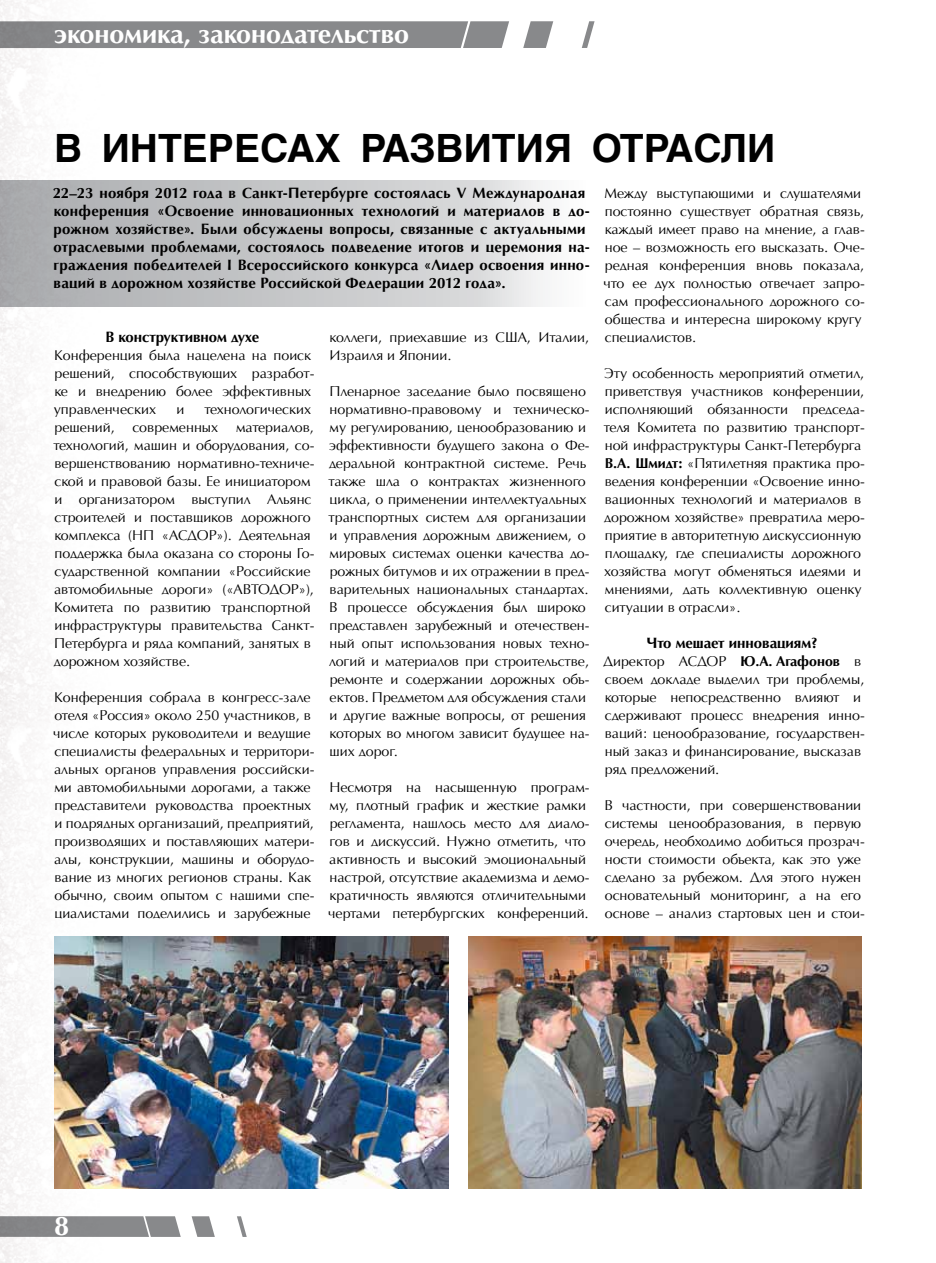
<style>
.page{position:relative;width:936px;height:1263px;background:#fff}
.page>*{position:absolute;margin:0;border:0;box-sizing:border-box;transform-origin:0 0}
.t1{font:700 39px "AG Helvetica";color:#000}
.t2{font:700 27px "AG Opus High Resolution";color:#fff}
.t3{font:700 15px/18px "AG Opus High Resolution";letter-spacing:.015em;color:#000}
.t4{font:14.25px/18px "AG Opus High Resolution";color:#000}
.s1{font-weight:700}
</style>
<div class="page">
<img style="left:0;top:0;width:140px;height:1263px">
<svg style="left:0;top:21px;width:594px;height:27px;background:#959697"></svg>
<svg style="left:0;top:1216px;width:247px;height:21px"></svg>
<div style="left:0;top:181px;width:585px;height:125px;background:linear-gradient(to right,#a4a6a8,#eeefef)"></div>
<img style="left:54px;top:936px;width:395px;height:252px">
<img style="left:468px;top:936px;width:393px;height:252px">
<h2 class="t2" style="left:54px;top:18px;width:357px">экономика, законодательство</h2>
<h1 class="t1" style="left:54px;top:126px;width:722px">В интересах развития отрасли</h1>
<p class="t3" style="left:53px;top:184px;width:538px">22–23 ноября 2012 года в Санкт-Петербурге состоялась V Международная конференция «Освоение инновационных технологий и материалов в до&shy;рожном хозяйстве». Были обсуждены вопросы, связанные с актуальными отраслевыми проблемами, состоялось подведение итогов и церемония на&shy;граждения победителей I Всероссийского конкурса «Лидер освоения инно&shy;ваций в дорожном хозяйстве Российской Федерации 2012 года».</p>
<p class="t3" style="left:106px;top:328px;width:155px">В конструктивном духе</p>
<p class="t4" style="left:54px;top:346px;width:262px">Конференция была нацелена на поиск решений, способствующих разработ&shy;ке и внедрению более эффективных управленческих</p>
<p class="t4" style="left:53px;top:400px;width:262px;text-indent:151px">технологических решений, современных материалов, технологий, машин и оборудования, со&shy;вершенствованию нормативно-техниче&shy;ской и правовой базы. Ее инициатором и организатором выступил Альянс строителей и поставщиков дорожного комплекса (НП «АСДОР»). Деятельная поддержка была оказана со стороны Го&shy;сударственной компании «Российские автомобильные дороги» («АВТОДОР»), Комитета по развитию транспортной инфраструктуры правительства Санкт-Петербурга и ряда компаний, занятых в дорожном хозяйстве.</p>
<p class="t4" style="left:53px;top:688px;width:263px">Конференция собрала в конгресс-зале отеля «Россия» около 250 участников, в числе которых руководители и ведущие специалисты федеральных и территори&shy;альных органов управления российски&shy;ми автомобильными дорогами, а также представители руководства проектных и подрядных организаций, предприятий, производящих и поставляющих матери&shy;алы, конструкции, машины и оборудо&shy;вание из многих регионов страны. Как обычно, своим опытом с нашими спе&shy;циалистами поделились и зарубежные</p>
<p class="t4" style="left:176px;top:400px;width:9px">и</p>
<p class="t4" style="left:329px;top:328px;width:261px">коллеги, приехавшие из США, Италии,<br>Израиля и Японии.</p>
<p class="t4" style="left:328px;top:382px;width:262px">Пленарное заседание было посвящено нормативно-правовому и техническо&shy;му регулированию, ценообразованию и эффективности будущего закона о Фе&shy;деральной контрактной системе. Речь также шла о контрактах жизненного цикла, о применении интеллектуальных транспортных систем для организации и управления дорожным движением, о мировых системах оценки качества до&shy;рожных битумов и их отражении в пред&shy;варительных национальных стандартах.<br>В процессе обсуждения был широко представлен зарубежный и отечествен&shy;ный опыт использования новых техно&shy;логий и материалов при строительстве, ремонте и содержании дорожных объ&shy;ектов. Предметом для обсуждения стали и другие важные вопросы, от решения которых во многом зависит будущее на&shy;ших дорог.</p>
<p class="t4" style="left:328px;top:778px;width:263px">Несмотря на насыщенную програм&shy;му, плотный график и жесткие рамки регламента, нашлось место для диало&shy;гов и дискуссий. Нужно отметить, что активность и высокий эмоциональный настрой, отсутствие академизма и демо&shy;кратичность являются отличительными чертами петербургских конференций.</p>
<p class="t4" style="left:603px;top:184px;width:263px">Между выступающими и слушателями постоянно существует обратная связь, каждый имеет право на мнение, а глав&shy;ное – возможность его высказать. Оче&shy;редная конференция вновь показала, что ее дух полностью отвечает запро&shy;сам профессионального дорожного со&shy;общества и интересна широкому кругу специалистов.</p>
<p class="t4" style="left:603px;top:364px;width:262px">Эту особенность мероприятий отметил, приветствуя участников конференции, исполняющий обязанности председа&shy;теля Комитета по развитию транспорт&shy;ной инфраструктуры Санкт-Петербурга <span class="s1">В.А. Шмидт:</span> «Пятилетняя практика про&shy;ведения конференции «Освоение инно&shy;вационных технологий и материалов в дорожном хозяйстве» превратила меро&shy;приятие в авторитетную дискуссионную площадку, где специалисты дорожного хозяйства могут обменяться идеями и мнениями, дать коллективную оценку ситуации в отрасли».</p>
<p class="t3" style="left:646px;top:634px;width:172px">Что мешает инновациям?</p>
<p class="t4" style="left:603px;top:652px;width:263px">Директор АСДОР <span class="s1">Ю.А. Агафонов</span> в своем докладе выделил три проблемы, которые непосредственно влияют и сдерживают процесс внедрения инно&shy;ваций: ценообразование, государствен&shy;ный заказ и финансирование, высказав ряд предложений.</p>
<p class="t4" style="left:604px;top:796px;width:262px">В частности, при совершенствовании системы ценообразования, в первую очередь, необходимо добиться прозрач&shy;ности стоимости объекта, как это уже сделано за рубежом. Для этого нужен основательный мониторинг, а на его основе – анализ стартовых цен и стои-</p>
<h2 class="t2" style="left:54px;top:1210px;width:17px">8</h2>
</div>
